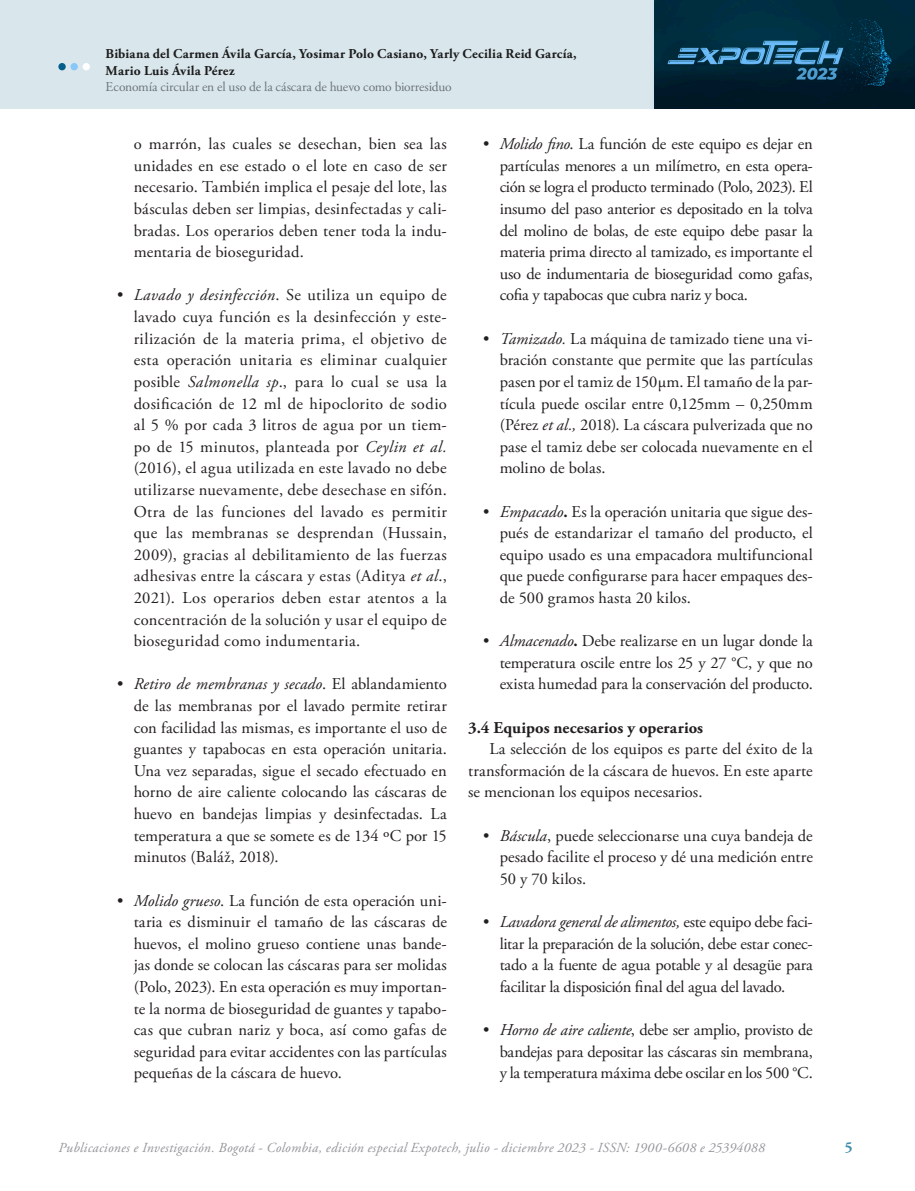
<style>
.page{position:relative;width:915px;height:1191px;background:#fff}
.page>*{position:absolute;margin:0;border:0;box-sizing:border-box;transform-origin:0 0}
.TEXTO_CORRIDO{font:16.5px/21.6px "Adobe Garamond Pro";letter-spacing:-.005em;color:#231f20;text-align:justify}
._3_Subtitulos{font:700 16.5px "Adobe Garamond Pro";letter-spacing:.005em;color:#231f20}
.t1{font:700 15px "Adobe Garamond Pro";color:#3f8daf}
.t2{font:italic 13.8px "Adobe Garamond Pro";letter-spacing:.02em;color:#939598}
.t3{font:700 13.5px/16.5px "Adobe Garamond Pro";letter-spacing:.015em;color:#231f20}
.t4{font:13.5px "Adobe Garamond Pro";letter-spacing:-.01em;color:#808285}
.s1{font-style:italic}
.s2{font-weight:700}
</style>
<div class="page">
<img style="left:0;top:0;width:914px;height:109px">
<div style="left:58px;top:63px;width:8px;height:7px;background:#055e8a;border-radius:50%"></div>
<div style="left:70px;top:63px;width:8px;height:7px;background:#89c7f8;border-radius:50%"></div>
<div style="left:83px;top:63px;width:7px;height:7px;background:#fff;border-radius:50%"></div>
<p class="t3" style="left:106px;top:46px;width:472px">Bibiana del Carmen Ávila García, Yosimar Polo Casiano, Yarly Cecilia Reid García,<br>Mario Luis Ávila Pérez</p>
<p class="t4" style="left:106px;top:79px;width:347px">Economía circular en el uso de la cáscara de huevo como biorresiduo</p>
<p class="TEXTO_CORRIDO" style="left:134px;top:134px;width:314px">o marrón, las cuales se desechan, bien sea las unidades en ese estado o el lote en caso de ser necesario. También implica el pesaje del lote, las básculas deben ser limpias, desinfectadas y cali&shy;bradas. Los operarios deben tener toda la indu&shy;mentaria de bioseguridad.</p>
<p class="TEXTO_CORRIDO" style="left:134px;top:285px;width:315px;text-indent:-16px">• <span class="s1">Lavado y desinfección</span>. Se utiliza un equipo de lavado cuya función es la desinfección y este&shy;rilización de la materia prima, el objetivo de esta operación unitaria es eliminar cualquier posible <span class="s1">Salmonella sp</span>., para lo cual se usa la dosificación de 12 ml de hipoclorito de sodio al 5 % por cada 3 litros de agua por un tiem&shy;po de 15 minutos, planteada por <span class="s1">Ceylin et al. </span>(2016), el agua utilizada en este lavado no debe utilizarse nuevamente, debe desechase en sifón.<br>Otra de las funciones del lavado es permitir que las membranas se desprendan (Hussain, 2009), gracias al debilitamiento de las fuerzas adhesivas entre la cáscara y estas (Aditya <span class="s1">et al</span>., 2021). Los operarios deben estar atentos a la concentración de la solución y usar el equipo de bioseguridad como indumentaria.</p>
<p class="TEXTO_CORRIDO" style="left:134px;top:674px;width:315px;text-indent:-16px">• <span class="s1">Retiro de membranas y secado</span>. El ablandamiento de las membranas por el lavado permite retirar con facilidad las mismas, es importante el uso de guantes y tapabocas en esta operación unitaria.<br>Una vez separadas, sigue el secado efectuado en horno de aire caliente colocando las cáscaras de huevo en bandejas limpias y desinfectadas. La temperatura a que se somete es de 134 ºC por 15 minutos (Baláž, 2018).</p>
<p class="TEXTO_CORRIDO" style="left:134px;top:890px;width:314px;text-indent:-16px">• <span class="s1">Molido grueso</span>. La función de esta operación uni&shy;taria es disminuir el tamaño de las cáscaras de huevos, el molino grueso contiene unas bande&shy;jas donde se colocan las cáscaras para ser molidas (Polo, 2023). En esta operación es muy importan&shy;te la norma de bioseguridad de guantes y tapabo&shy;cas que cubran nariz y boca, así como gafas de seguridad para evitar accidentes con las partículas pequeñas de la cáscara de huevo.</p>
<p class="TEXTO_CORRIDO" style="left:499px;top:134px;width:315px;text-indent:-16px">• <span class="s1">Molido fino</span>. La función de este equipo es dejar en partículas menores a un milímetro, en esta opera&shy;ción se logra el producto terminado (Polo, 2023). El insumo del paso anterior es depositado en la tolva del molino de bolas, de este equipo debe pasar la materia prima directo al tamizado, es importante el uso de indumentaria de bioseguridad como gafas, cofia y tapabocas que cubra nariz y boca.</p>
<p class="TEXTO_CORRIDO" style="left:499px;top:328px;width:314px;text-indent:-16px">• <span class="s1">Tamizado.</span> La máquina de tamizado tiene una vi&shy;bración constante que permite que las partículas pasen por el tamiz de 150µm. El tamaño de la par&shy;tícula puede oscilar entre 0,125mm – 0,250mm (Pérez <span class="s1">et al.,</span> 2018). La cáscara pulverizada que no pase el tamiz debe ser colocada nuevamente en el molino de bolas.</p>
<p class="TEXTO_CORRIDO" style="left:499px;top:501px;width:314px;text-indent:-16px">• <span class="s1">Empacado</span><span class="s2">.</span> Es la operación unitaria que sigue des&shy;pués de estandarizar el tamaño del producto, el equipo usado es una empacadora multifuncional que puede configurarse para hacer empaques des&shy;de 500 gramos hasta 20 kilos.</p>
<p class="TEXTO_CORRIDO" style="left:499px;top:631px;width:315px;text-indent:-16px">• <span class="s1">Almacenado</span><span class="s2">.</span> Debe realizarse en un lugar donde la temperatura oscile entre los 25 y 27 °C, y que no exista humedad para la conservación del producto.</p>
<p class="_3_Subtitulos" style="left:468px;top:718px;width:236px">3.4 Equipos necesarios y operarios</p>
<p class="TEXTO_CORRIDO" style="left:468px;top:739px;width:346px;text-indent:21px">La selección de los equipos es parte del éxito de la transformación de la cáscara de huevos. En este aparte se mencionan los equipos necesarios.</p>
<p class="TEXTO_CORRIDO" style="left:499px;top:825px;width:314px;text-indent:-16px">• <span class="s1">Báscula</span>, puede seleccionarse una cuya bandeja de pesado facilite el proceso y dé una medición entre 50 y 70 kilos.</p>
<p class="TEXTO_CORRIDO" style="left:499px;top:911px;width:315px;text-indent:-16px">• <span class="s1">Lavadora general de alimentos,</span> este equipo debe faci&shy;litar la preparación de la solución, debe estar conec&shy;tado a la fuente de agua potable y al desagüe para facilitar la disposición final del agua del lavado.</p>
<p class="TEXTO_CORRIDO" style="left:499px;top:1019px;width:314px;text-indent:-16px">• <span class="s1">Horno de aire caliente</span>, debe ser amplio, provisto de bandejas para depositar las cáscaras sin membrana, y la temperatura máxima debe oscilar en los 500 °C.</p>
<p class="t2" style="left:58px;top:1139px;width:708px">Publicaciones e Investigación. Bogotá - Colombia, edición especial Expotech, julio - diciembre 2023 - ISSN: 1900-6608 e 25394088</p>
<p class="t1" style="left:844px;top:1138px;width:9px">5</p>
</div>
